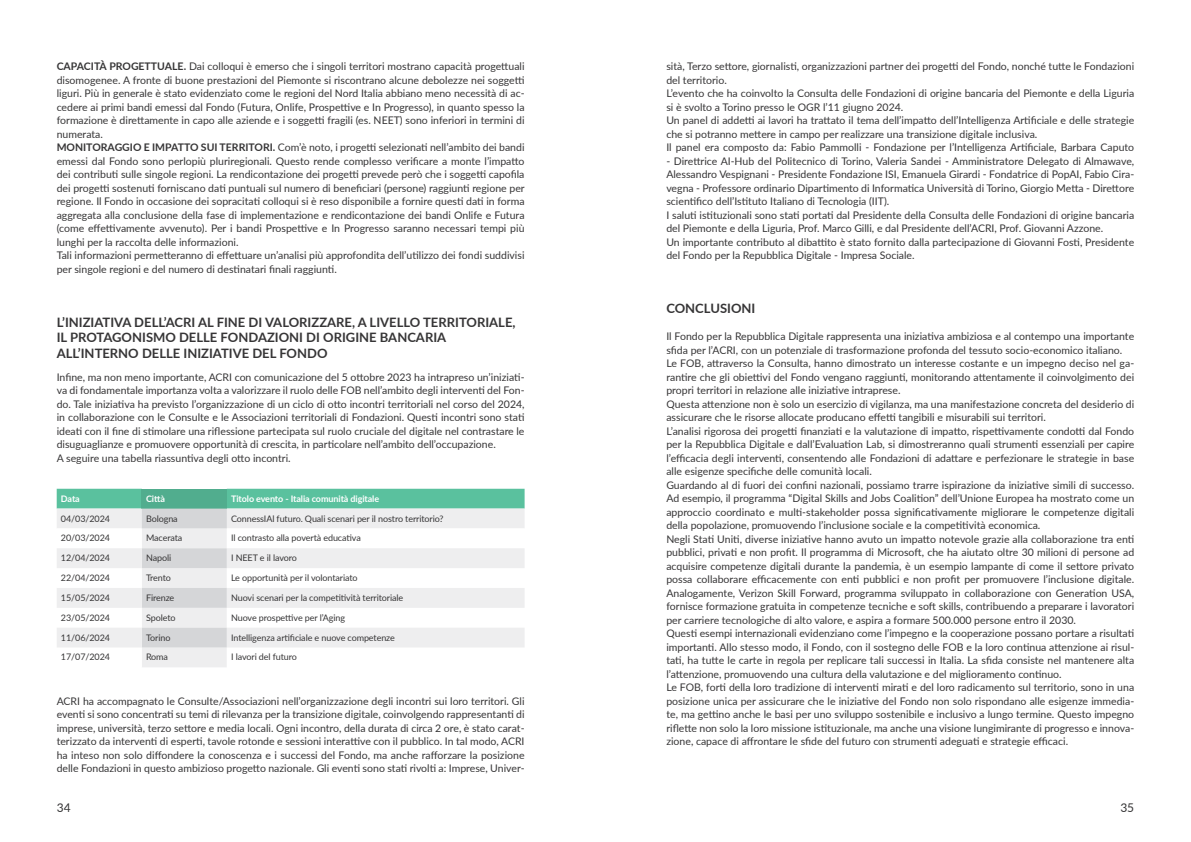
<style>
.page{position:relative;width:1191px;height:842px;background:#fff}
.page>*{position:absolute;margin:0;border:0;box-sizing:border-box;transform-origin:0 0}
.t1{font:700 13px/15.6px "Lato";color:#363536}
.t2{font:12px "Lato";color:#363536}
.t3{font:10.5px/13.5px "Lato";color:#363536;text-align:justify}
.t4{font:9px "Lato";letter-spacing:-.01em;color:#363536}
.t5{font:700 9px "Lato";letter-spacing:-.01em;color:#fff}
.s1{font-weight:700}
</style>
<div class="page">
<svg style="left:57px;top:489px;width:467px;height:39px;background:#a1d3c3"></svg>
<div style="left:142px;top:528px;width:85px;height:139px;background:#eeeeef"></div>
<svg style="left:57px;top:548px;width:467px;height:99px;fill:#eeeeef"></svg>
<p class="t3" style="left:57px;top:59px;width:469px"><span class="s1">CAPACITÀ PROGETTUALE.</span> Dai colloqui è emerso che i singoli territori mostrano capacità progettuali disomogenee. A fronte di buone prestazioni del Piemonte si riscontrano alcune debolezze nei soggetti liguri. Più in generale è stato evidenziato come le regioni del Nord Italia abbiano meno necessità di ac&shy;cedere ai primi bandi emessi dal Fondo (Futura, Onlife, Prospettive e In Progresso), in quanto spesso la formazione è direttamente in capo alle aziende e i soggetti fragili (es. NEET) sono inferiori in termini di numerata.</p>
<p class="t3" style="left:57px;top:140px;width:469px"><span class="s1">MONITORAGGIO E IMPATTO SUI TERRITORI.</span> Com’è noto, i progetti selezionati nell’ambito dei bandi emessi dal Fondo sono perlopiù pluriregionali. Questo rende complesso verificare a monte l’impatto dei contributi sulle singole regioni. La rendicontazione dei progetti prevede però che i soggetti capofila dei progetti sostenuti forniscano dati puntuali sul numero di beneficiari (persone) raggiunti regione per regione. Il Fondo in occasione dei sopracitati colloqui si è reso disponibile a fornire questi dati in forma aggregata alla conclusione della fase di implementazione e rendicontazione dei bandi Onlife e Futura (come effettivamente avvenuto). Per i bandi Prospettive e In Progresso saranno necessari tempi più lunghi per la raccolta delle informazioni.</p>
<p class="t3" style="left:57px;top:248px;width:469px">Tali informazioni permetteranno di effettuare un’analisi più approfondita dell’utilizzo dei fondi suddivisi per singole regioni e del numero di destinatari finali raggiunti.</p>
<p class="t1" style="left:57px;top:314px;width:460px">L’INIZIATIVA DELL’ACRI AL FINE DI VALORIZZARE, A LIVELLO TERRITORIALE,</p>
<p class="t1" style="left:57px;top:329px;width:391px">IL PROTAGONISMO DELLE FONDAZIONI DI ORIGINE BANCARIA<br>ALL’INTERNO DELLE INIZIATIVE DEL FONDO</p>
<p class="t3" style="left:57px;top:370px;width:469px">Infine, ma non meno importante, ACRI con comunicazione del 5 ottobre 2023 ha intrapreso un’iniziati&shy;va di fondamentale importanza volta a valorizzare il ruolo delle FOB nell’ambito degli interventi del Fon&shy;do. Tale iniziativa ha previsto l’organizzazione di un ciclo di otto incontri territoriali nel corso del 2024, in collaborazione con le Consulte e le Associazioni territoriali di Fondazioni. Questi incontri sono stati ideati con il fine di stimolare una riflessione partecipata sul ruolo cruciale del digitale nel contrastare le disuguaglianze e promuovere opportunità di crescita, in particolare nell’ambito dell’occupazione.</p>
<p class="t3" style="left:57px;top:451px;width:235px">A seguire una tabella riassuntiva degli otto incontri.</p>
<p class="t5" style="left:61px;top:492px;width:20px">Data</p>
<p class="t5" style="left:146px;top:492px;width:20px">Città</p>
<p class="t5" style="left:231px;top:492px;width:150px">Titolo evento - Italia comunità digitale</p>
<p class="t4" style="left:61px;top:512px;width:51px">04/03/2024</p>
<p class="t4" style="left:146px;top:512px;width:33px">Bologna</p>
<p class="t4" style="left:231px;top:512px;width:214px">ConnessIAl futuro. Quali scenari per il nostro territorio?</p>
<p class="t4" style="left:61px;top:532px;width:51px">20/03/2024</p>
<p class="t4" style="left:146px;top:532px;width:38px">Macerata</p>
<p class="t4" style="left:231px;top:532px;width:131px">Il contrasto alla povertà educativa</p>
<p class="t4" style="left:61px;top:551px;width:51px">12/04/2024</p>
<p class="t4" style="left:146px;top:551px;width:27px">Napoli</p>
<p class="t4" style="left:231px;top:551px;width:67px">I NEET e il lavoro</p>
<p class="t4" style="left:61px;top:571px;width:51px">22/04/2024</p>
<p class="t4" style="left:146px;top:571px;width:26px">Trento</p>
<p class="t4" style="left:231px;top:571px;width:128px">Le opportunità per il volontariato</p>
<p class="t4" style="left:61px;top:591px;width:51px">15/05/2024</p>
<p class="t4" style="left:146px;top:591px;width:30px">Firenze</p>
<p class="t4" style="left:231px;top:591px;width:174px">Nuovi scenari per la competitività territoriale</p>
<p class="t4" style="left:61px;top:611px;width:51px">23/05/2024</p>
<p class="t4" style="left:146px;top:611px;width:31px">Spoleto</p>
<p class="t4" style="left:231px;top:611px;width:116px">Nuove prospettive per l’Aging</p>
<p class="t4" style="left:61px;top:631px;width:51px">11/06/2024</p>
<p class="t4" style="left:146px;top:631px;width:26px">Torino</p>
<p class="t4" style="left:231px;top:631px;width:165px">Intelligenza artificiale e nuove competenze</p>
<p class="t4" style="left:61px;top:651px;width:51px">17/07/2024</p>
<p class="t4" style="left:146px;top:651px;width:24px">Roma</p>
<p class="t4" style="left:231px;top:651px;width:67px">I lavori del futuro</p>
<p class="t3" style="left:57px;top:694px;width:469px">ACRI ha accompagnato le Consulte/Associazioni nell’organizzazione degli incontri sui loro territori. Gli eventi si sono concentrati su temi di rilevanza per la transizione digitale, coinvolgendo rappresentanti di imprese, università, terzo settore e media locali. Ogni incontro, della durata di circa 2 ore, è stato carat&shy;terizzato da interventi di esperti, tavole rotonde e sessioni interattive con il pubblico. In tal modo, ACRI ha inteso non solo diffondere la conoscenza e i successi del Fondo, ma anche rafforzare la posizione delle Fondazioni in questo ambizioso progetto nazionale. Gli eventi sono stati rivolti a: Imprese, Univer-</p>
<p class="t3" style="left:666px;top:59px;width:469px">sità, Terzo settore, giornalisti, organizzazioni partner dei progetti del Fondo, nonché tutte le Fondazioni del territorio.</p>
<p class="t3" style="left:666px;top:86px;width:469px">L’evento che ha coinvolto la Consulta delle Fondazioni di origine bancaria del Piemonte e della Liguria si è svolto a Torino presso le OGR l’11 giugno 2024.</p>
<p class="t3" style="left:666px;top:113px;width:469px">Un panel di addetti ai lavori ha trattato il tema dell’impatto dell’Intelligenza Artificiale e delle strategie che si potranno mettere in campo per realizzare una transizione digitale inclusiva.</p>
<p class="t3" style="left:666px;top:140px;width:469px">Il panel era composto da: Fabio Pammolli - Fondazione per l’Intelligenza Artificiale, Barbara Caputo</p>
<p class="t3" style="left:666px;top:154px;width:469px">- Direttrice AI-Hub del Politecnico di Torino, Valeria Sandei - Amministratore Delegato di Almawave, Alessandro Vespignani - Presidente Fondazione ISI, Emanuela Girardi - Fondatrice di PopAI, Fabio Cira&shy;vegna - Professore ordinario Dipartimento di Informatica Università di Torino, Giorgio Metta - Direttore scientifico dell’Istituto Italiano di Tecnologia (IIT).</p>
<p class="t3" style="left:666px;top:208px;width:469px">I saluti istituzionali sono stati portati dal Presidente della Consulta delle Fondazioni di origine bancaria del Piemonte e della Liguria, Prof. Marco Gilli, e dal Presidente dell’ACRI, Prof. Giovanni Azzone.</p>
<p class="t3" style="left:666px;top:235px;width:469px">Un importante contributo al dibattito è stato fornito dalla partecipazione di Giovanni Fosti, Presidente del Fondo per la Repubblica Digitale - Impresa Sociale.</p>
<p class="t1" style="left:666px;top:300px;width:90px">CONCLUSIONI</p>
<p class="t3" style="left:666px;top:329px;width:469px">Il Fondo per la Repubblica Digitale rappresenta una iniziativa ambiziosa e al contempo una importante sfida per l’ACRI, con un potenziale di trasformazione profonda del tessuto socio-economico italiano.</p>
<p class="t3" style="left:666px;top:356px;width:469px">Le FOB, attraverso la Consulta, hanno dimostrato un interesse costante e un impegno deciso nel ga&shy;rantire che gli obiettivi del Fondo vengano raggiunti, monitorando attentamente il coinvolgimento dei propri territori in relazione alle iniziative intraprese.</p>
<p class="t3" style="left:666px;top:397px;width:469px">Questa attenzione non è solo un esercizio di vigilanza, ma una manifestazione concreta del desiderio di assicurare che le risorse allocate producano effetti tangibili e misurabili sui territori.</p>
<p class="t3" style="left:666px;top:424px;width:469px">L’analisi rigorosa dei progetti finanziati e la valutazione di impatto, rispettivamente condotti dal Fondo per la Repubblica Digitale e dall’Evaluation Lab, si dimostreranno quali strumenti essenziali per capire l’efficacia degli interventi, consentendo alle Fondazioni di adattare e perfezionare le strategie in base alle esigenze specifiche delle comunità locali.</p>
<p class="t3" style="left:666px;top:478px;width:469px">Guardando al di fuori dei confini nazionali, possiamo trarre ispirazione da iniziative simili di successo.<br>Ad esempio, il programma “Digital Skills and Jobs Coalition” dell’Unione Europea ha mostrato come un approccio coordinato e multi-stakeholder possa significativamente migliorare le competenze digitali della popolazione, promuovendo l’inclusione sociale e la competitività economica.</p>
<p class="t3" style="left:666px;top:532px;width:469px">Negli Stati Uniti, diverse iniziative hanno avuto un impatto notevole grazie alla collaborazione tra enti pubblici, privati e non profit. Il programma di Microsoft, che ha aiutato oltre 30 milioni di persone ad acquisire competenze digitali durante la pandemia, è un esempio lampante di come il settore privato possa collaborare efficacemente con enti pubblici e non profit per promuovere l’inclusione digitale.<br>Analogamente, Verizon Skill Forward, programma sviluppato in collaborazione con Generation USA, fornisce formazione gratuita in competenze tecniche e soft skills, contribuendo a preparare i lavoratori per carriere tecnologiche di alto valore, e aspira a formare 500.000 persone entro il 2030.</p>
<p class="t3" style="left:666px;top:626px;width:469px">Questi esempi internazionali evidenziano come l’impegno e la cooperazione possano portare a risultati importanti. Allo stesso modo, il Fondo, con il sostegno delle FOB e la loro continua attenzione ai risul&shy;tati, ha tutte le carte in regola per replicare tali successi in Italia. La sfida consiste nel mantenere alta l’attenzione, promuovendo una cultura della valutazione e del miglioramento continuo.</p>
<p class="t3" style="left:666px;top:680px;width:469px">Le FOB, forti della loro tradizione di interventi mirati e del loro radicamento sul territorio, sono in una posizione unica per assicurare che le iniziative del Fondo non solo rispondano alle esigenze immedia&shy;te, ma gettino anche le basi per uno sviluppo sostenibile e inclusivo a lungo termine. Questo impegno riflette non solo la loro missione istituzionale, ma anche una visione lungimirante di progresso e innova&shy;zione, capace di affrontare le sfide del futuro con strumenti adeguati e strategie efficaci.</p>
<p class="t2" style="left:57px;top:798px;width:15px">34</p>
<p class="t2" style="left:1120px;top:798px;width:15px">35</p>
</div>
